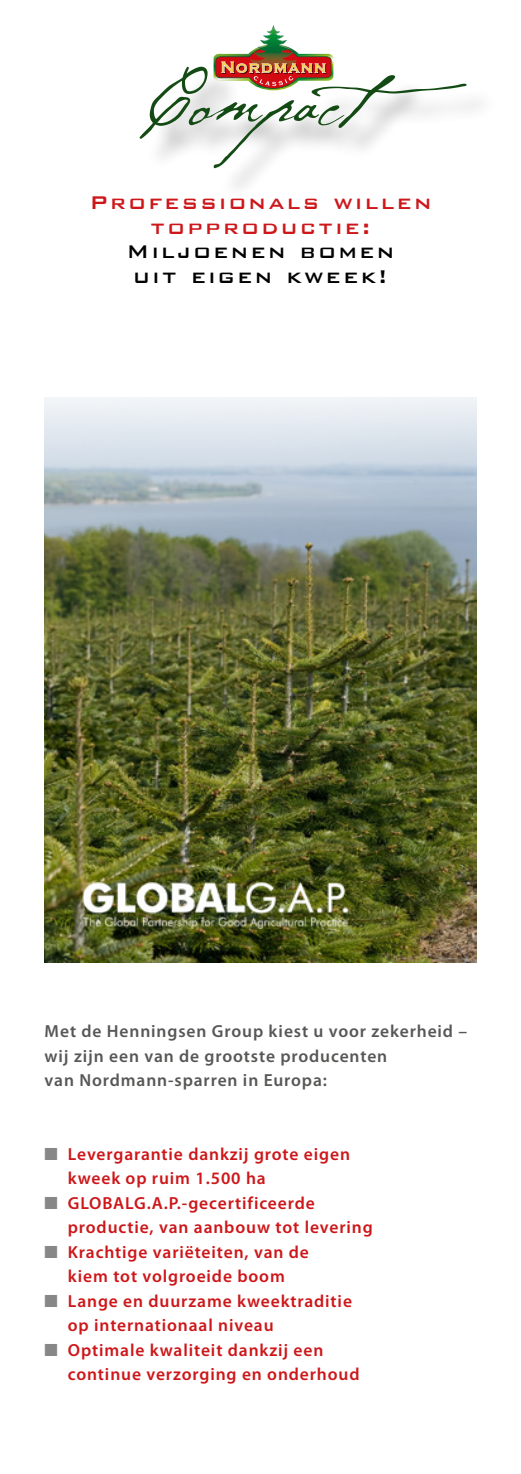
<style>
.page{position:relative;width:521px;height:1474px;background:#fff}
.page>*{position:absolute;margin:0;border:0;box-sizing:border-box;transform-origin:0 0}
.t1{font:78.4px "Cezanne";color:#144b14;scale:.94 1}
.t2{font:500 24.5px/24.5px "Bank Gothic";letter-spacing:.1em;color:#cd171a;text-align:center}
.t3{font:500 24.5px/24.5px "Bank Gothic";letter-spacing:.1em;color:#000}
.t4{font:600 17.5px/24.5px "Myriad Pro";letter-spacing:.05em;color:#cd171a}
.t5{font:600 17.5px/24.5px "Myriad Pro";letter-spacing:.05em;color:#575756}
.s1{color:#878787}
</style>
<div class="page">
<img style="left:214px;top:25px;width:119px;height:46px">
<div style="left:145px;top:71px;width:353px;height:130px;background:#000;opacity:.4"></div>
<img style="left:45px;top:397px;width:431px;height:565px">
<img style="left:52px;top:853px;width:325px;height:104px">
<h1 class="t1" style="left:147px;top:47px;width:375px">Compact</h1>
<h2 class="t2" style="left:89px;top:188px;width:344px">Professionals willen topproductie:</h2>
<h2 class="t3" style="left:127px;top:237px;width:269px">Miljoenen bomen uit eigen kweek!</h2>
<p class="t5" style="left:45px;top:1018px;width:424px">Met de Henningsen Group kiest u voor zekerheid – wij zijn een van de grootste producenten<br>van Nordmann-sparren in Europa:</p>
<p class="t4" style="left:68px;top:1141px;width:284px;text-indent:-23px"><span class="s1">■</span> Levergarantie dankzij grote eigen kweek op ruim 1.500 ha</p>
<p class="t4" style="left:68px;top:1190px;width:306px;text-indent:-23px"><span class="s1">■</span> GLOBALG.A.P.-gecertificeerde productie, van aanbouw tot levering</p>
<p class="t4" style="left:45px;top:1239px;width:266px;text-align:center"><span class="s1">■</span> Krachtige variëteiten, van de kiem tot volgroeide boom</p>
<p class="t4" style="left:68px;top:1288px;width:286px;text-indent:-23px"><span class="s1">■</span> Lange en duurzame kweektraditie op internationaal niveau</p>
<p class="t4" style="left:68px;top:1337px;width:293px;text-indent:-23px"><span class="s1">■</span> Optimale kwaliteit dankzij een continue verzorging en onderhoud</p>
</div>
